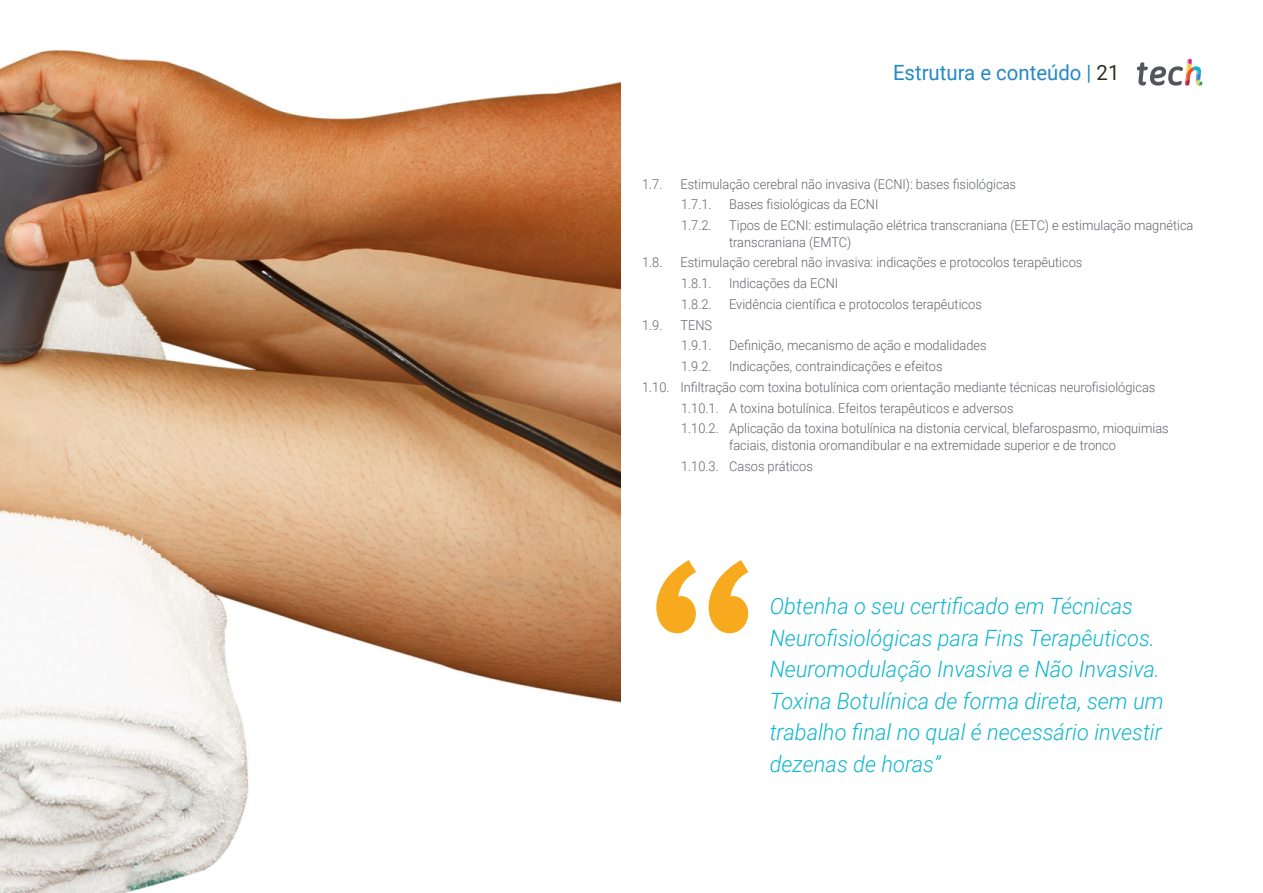
<style>
.page{position:relative;width:1263px;height:893px;background:#fff}
.page>*{position:absolute;margin:0;border:0;box-sizing:border-box;transform-origin:0 0}
.t1{font:italic 300 22.5px/31.5px "Roboto";color:#0fb6cf}
.t2{font:21px "Roboto";color:#2488c9}
.t3{font:300 13.5px/20.7px "Roboto";color:#61646a;scale:.95 1}
.s1{color:#312e20}
</style>
<div class="page">
<img style="left:0;top:49px;width:621px;height:844px">
<svg style="left:1137px;top:59px;width:65px;height:27px"></svg>
<svg style="left:656px;top:560px;width:92px;height:73px"></svg>
<h2 class="t2" style="left:893px;top:57px;width:228px">Estrutura e conteúdo | <span class="s1">21</span></h2>
<p class="t3" style="left:642px;top:173px;width:23px">1.7.</p>
<p class="t3" style="left:680px;top:173px;width:355px">Estimulação cerebral não invasiva (ECNI): bases fisiológicas<br>1.7.1.</p>
<p class="t3" style="left:729px;top:194px;width:159px">Bases fisiológicas da ECNI</p>
<p class="t3" style="left:681px;top:215px;width:34px">1.7.2.</p>
<p class="t3" style="left:729px;top:217px;width:490px;line-height:16.5px">Tipos de ECNI: estimulação elétrica transcraniana (EETC) e estimulação magnética transcraniana (EMTC)</p>
<p class="t3" style="left:642px;top:252px;width:23px">1.8.</p>
<p class="t3" style="left:680px;top:252px;width:425px">Estimulação cerebral não invasiva: indicações e protocolos terapêuticos<br>1.8.1.</p>
<p class="t3" style="left:729px;top:273px;width:116px">Indicações da ECNI</p>
<p class="t3" style="left:681px;top:293px;width:34px">1.8.2.</p>
<p class="t3" style="left:729px;top:293px;width:267px">Evidência científica e protocolos terapêuticos</p>
<p class="t3" style="left:642px;top:314px;width:23px">1.9.</p>
<p class="t3" style="left:680px;top:314px;width:35px">TENS<br>1.9.1.</p>
<p class="t3" style="left:729px;top:335px;width:272px">Definição, mecanismo de ação e modalidades</p>
<p class="t3" style="left:681px;top:356px;width:34px">1.9.2.</p>
<p class="t3" style="left:729px;top:356px;width:226px">Indicações, contraindicações e efeitos</p>
<p class="t3" style="left:642px;top:376px;width:542px">1.10. Infiltração com toxina botulínica com orientação mediante técnicas neurofisiológicas</p>
<p class="t3" style="left:681px;top:397px;width:351px">1.10.1. A toxina botulínica. Efeitos terapêuticos e adversos</p>
<p class="t3" style="left:681px;top:418px;width:515px">1.10.2. Aplicação da toxina botulínica na distonia cervical, blefarospasmo, mioquimias</p>
<p class="t3" style="left:681px;top:434px;width:459px;text-indent:48px">faciais, distonia oromandibular e na extremidade superior e de tronco<br>1.10.3. Casos práticos</p>
<h1 class="t1" style="left:770px;top:589px;width:395px">Obtenha o seu certificado em Técnicas Neurofisiológicas para Fins Terapêuticos.<br>Neuromodulação Invasiva e Não Invasiva.<br>Toxina Botulínica de forma direta, sem um trabalho final no qual é necessário investir dezenas de horas”</h1>
</div>
